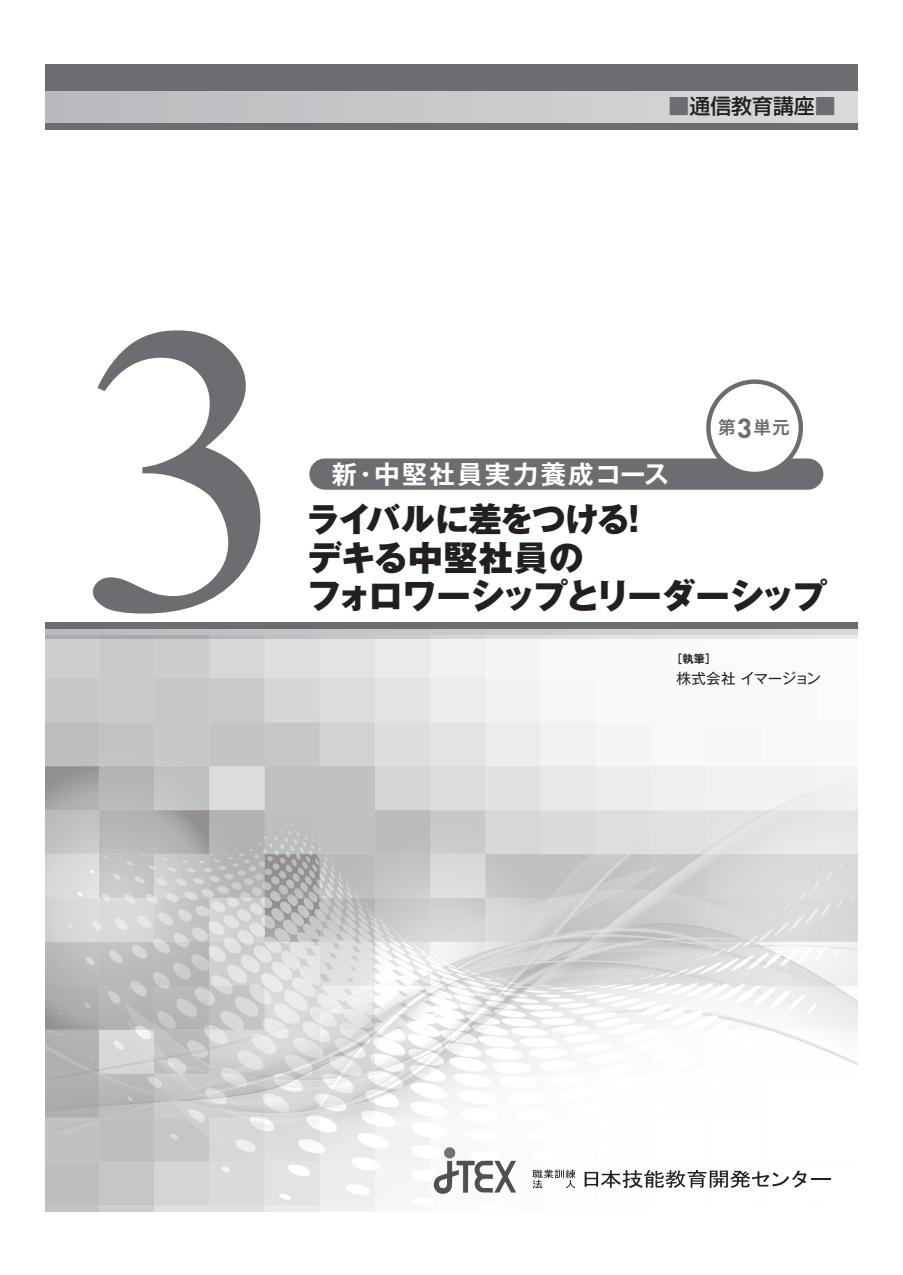
<style>
.page{position:relative;width:903px;height:1275px;background:#fff}
.page>*{position:absolute;margin:0;border:0;box-sizing:border-box;transform-origin:0 0}
.t1{font:411.78px "Times New Roman";color:#6c6d70;scale:1.08 1}
.t2{font:800 34.65px/38px "Gothic MB101 Pr 6";letter-spacing:-.03em;color:#231f20}
.t3{font:800 33.43px "Gothic MB101 Pr 6";letter-spacing:-.035em;color:#231f20}
.t4{font:700 25.72px "Gothic MB101 Pro De";letter-spacing:.08em;color:#fff}
.t5{font:500 20.82px "P Shin Go Pr 6 N";color:#231f20}
.t6{font:17.68px "Hira Kaku Pro W6";color:#6c6d70}
.t7{font:14.53px "Gothic MB101 Pr 6";letter-spacing:-.03em;color:#231f20}
.t8{font:700 11.2px "Gothic MB101 Pr 6 De";color:#231f20}
.s1{color:#6c6d70}
.s2{font-family:"DIN";font-weight:700;font-size:27.3px}
</style>
<div class="page">
<svg style="left:45px;top:629px;width:813px;height:6px"></svg>
<img style="left:45px;top:635px;width:813px;height:576px">
<div style="left:45px;top:89px;width:813px;height:37px;background:linear-gradient(to right,#b8b9bc,#d9dadc)"></div>
<div style="left:45px;top:622px;width:813px;height:7px;background:#6c6d70"></div>
<div style="left:45px;top:123px;width:813px;height:7px;background:#6c6d70"></div>
<div style="left:45px;top:64px;width:813px;height:26px;background:#6c6d70"></div>
<div style="left:309px;top:458px;width:514px;height:32px;background:#6c6d70;border-radius:16px"></div>
<div style="left:708px;top:382px;width:93px;height:92px;background:#fff;border-radius:50%"></div>
<div style="left:706px;top:379px;width:97px;height:97px;border:4px solid #6c6d70;border-radius:50%"></div>
<svg style="left:434px;top:1147px;width:82px;height:47px"></svg>
<svg style="left:532px;top:1169px;width:43px;height:19px"></svg>
<svg style="left:585px;top:1170px;width:246px;height:18px"></svg>
<p class="t5" style="left:669px;top:89px;width:168px"><span class="s1">■</span>通信教育講座<span class="s1">■</span></p>
<h1 class="t1" style="left:75px;top:194px;width:207px">3</h1>
<p class="t6" style="left:718px;top:412px;width:73px">第<span class="s2">3</span>単元</p>
<p class="t4" style="left:331px;top:453px;width:339px">新・中堅社員実力養成コース</p>
<p class="t3" style="left:307px;top:492px;width:346px">ライバルに差をつける！</p>
<p class="t2" style="left:307px;top:538px;width:522px">デキる中堅社員の<br>フォロワーシップとリーダーシップ</p>
<p class="t8" style="left:671px;top:649px;width:47px">［執筆］</p>
<p class="t7" style="left:677px;top:666px;width:146px">株式会社 イマージョン</p>
</div>
